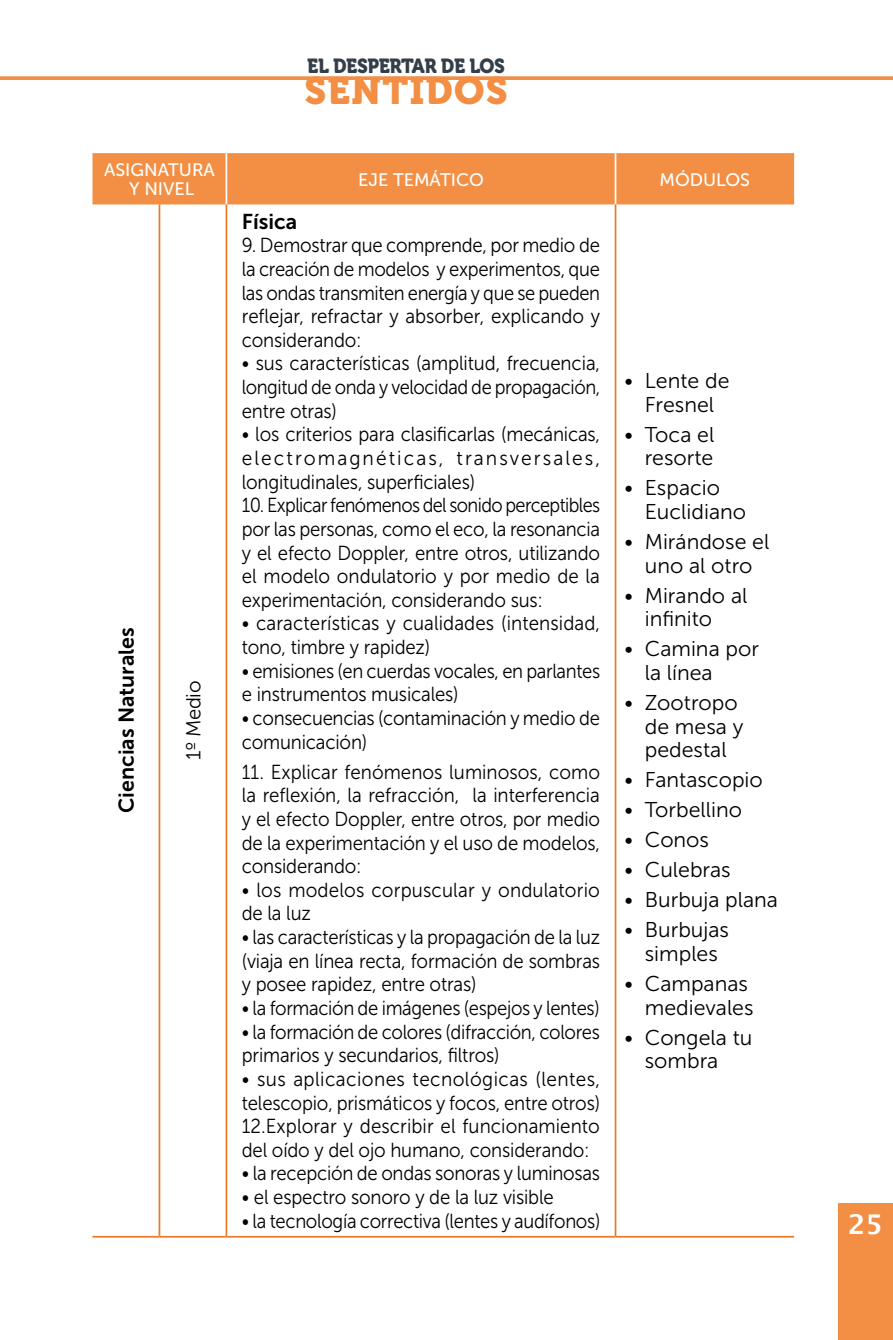
<style>
.page{position:relative;width:893px;height:1340px;background:#fff}
.page>*{position:absolute;margin:0;border:0;box-sizing:border-box;transform-origin:0 0}
.t1{font:38.02px "Museo 900";letter-spacing:.035em;color:#f28f44}
.t2{font:600 27px "Lucida Sans";color:#fff}
.t3{font:21.38px/23.6px "Museo Sans 300";color:#000}
.t4{font:21.38px "Museo Sans 700";color:#000}
.t5{font:20.25px/23.6px "Museo Sans 300";letter-spacing:-.01em;color:#000;text-align:justify;scale:.92 1}
.t6{font:20.25px/23.6px "Museo Sans 300";letter-spacing:-.01em;color:#000;scale:.91 1}
.t7{font:20.25px/23.6px "Museo Sans 300";letter-spacing:-.01em;color:#000;scale:.93 1}
.t8{font:20.25px/23.6px "Museo Sans 300";letter-spacing:-.01em;color:#000;text-align:justify;scale:.9 1}
.t9{font:20.25px/23.6px "Museo Sans 300";letter-spacing:-.01em;color:#000;text-align:justify;scale:.94 1}
.t10{font:20.25px/23.6px "Museo Sans 300";letter-spacing:.01em;color:#000;scale:.93 1}
.t11{font:20.25px "Museo 900";letter-spacing:-.02em;color:#333e48;scale:.93 1}
.t12{font:20.25px "Museo Sans 300";letter-spacing:-.01em;color:#000}
.t13{font:18px/19.8px "Museo Sans 500";color:#fff;text-align:center}
</style>
<div class="page">
<div style="left:838px;top:1203px;width:55px;height:136px;background:#f28f44"></div>
<div style="left:92px;top:153px;width:702px;height:51px;background:#f28f44"></div>
<hr style="left:226px;top:153px;width:1px;height:51px;background:#fff">
<hr style="left:615px;top:153px;width:1px;height:51px;background:#fff">
<hr style="left:159px;top:204px;width:1px;height:1031px;background:#ec7823">
<hr style="left:226px;top:204px;width:1px;height:1031px;background:#ec7823">
<hr style="left:615px;top:204px;width:1px;height:1031px;background:#ec7823">
<hr style="left:92px;top:1235px;width:67px;height:2px;background:#ec7823">
<hr style="left:164px;top:1235px;width:62px;height:2px;background:#ec7823">
<hr style="left:226px;top:1235px;width:389px;height:2px;background:#ec7823">
<hr style="left:615px;top:1235px;width:179px;height:2px;background:#ec7823">
<hr style="left:0;top:77px;width:893px;height:3px;background:#f28f44">
<p class="t11" style="left:307px;top:55px;width:214px">EL DESPERTAR DE LOS</p>
<h1 class="t1" style="left:304px;top:69px;width:205px">SENTIDOS</h1>
<p class="t13" style="left:104px;top:160px;width:112px">ASIGNATURA<br>Y NIVEL</p>
<p class="t13" style="left:358px;top:169px;width:127px">EJE TEMÁTICO</p>
<p class="t13" style="left:659px;top:169px;width:92px">MÓDULOS</p>
<p class="t4" style="left:115px;top:813px;width:187px;rotate:-90deg">Ciencias Naturales</p>
<p class="t12" style="left:183px;top:759px;width:80px;rotate:-90deg">1º Medio</p>
<p class="t4" style="left:242px;top:209px;width:57px">Física</p>
<p class="t5" style="left:242px;top:234px;width:391px">9. Demostrar que comprende, por medio de la creación de modelos y experimentos, que las ondas transmiten energía y que se pueden reflejar, refractar y absorber, explicando y considerando:</p>
<p class="t5" style="left:242px;top:352px;width:391px">• sus características (amplitud, frecuencia, longitud de onda y velocidad de propagación, entre otras)</p>
<p class="t5" style="left:242px;top:423px;width:391px">• los criterios para clasificarlas (mecánicas, electromagnéticas, transversales, longitudinales, superficiales)</p>
<p class="t8" style="left:242px;top:493px;width:400px">10. Explicar fenómenos del sonido perceptibles por las personas, como el eco, la resonancia y el efecto Doppler, entre otros, utilizando el modelo ondulatorio y por medio de la experimentación, considerando sus:</p>
<p class="t7" style="left:242px;top:612px;width:387px">• características y cualidades (intensidad, tono, timbre y rapidez)</p>
<p class="t6" style="left:242px;top:659px;width:395px">• emisiones (en cuerdas vocales, en parlantes e instrumentos musicales)</p>
<p class="t6" style="left:242px;top:706px;width:395px">• consecuencias (contaminación y medio de comunicación)</p>
<p class="t7" style="left:242px;top:760px;width:387px;text-align:justify">11. Explicar fenómenos luminosos, como la reflexión, la refracción, la interferencia y el efecto Doppler, entre otros, por medio de la experimentación y el uso de modelos, considerando:</p>
<p class="t10" style="left:242px;top:878px;width:387px">• los modelos corpuscular y ondulatorio de la luz</p>
<p class="t6" style="left:242px;top:925px;width:395px;text-align:justify">• las características y la propagación de la luz (viaja en línea recta, formación de sombras y posee rapidez, entre otras)</p>
<p class="t6" style="left:242px;top:996px;width:395px">• la formación de imágenes (espejos y lentes)</p>
<p class="t6" style="left:242px;top:1020px;width:395px">• la formación de colores (difracción, colores primarios y secundarios, filtros)</p>
<p class="t9" style="left:242px;top:1067px;width:383px">• sus aplicaciones tecnológicas (lentes, telescopio, prismáticos y focos, entre otros)<br>12.Explorar y describir el funcionamiento del oído y del ojo humano, considerando:</p>
<p class="t5" style="left:242px;top:1161px;width:391px">• la recepción de ondas sonoras y luminosas</p>
<p class="t5" style="left:242px;top:1185px;width:341px">• el espectro sonoro y de la luz visible</p>
<p class="t6" style="left:242px;top:1209px;width:395px">• la tecnología correctiva (lentes y audífonos)</p>
<p class="t3" style="left:624px;top:369px;width:106px;text-align:center">• Lente de<br>Fresnel</p>
<p class="t3" style="left:624px;top:423px;width:91px;text-align:right">• Toca el resorte</p>
<p class="t3" style="left:645px;top:476px;width:103px;text-indent:-20px">• Espacio<br>Euclidiano</p>
<p class="t3" style="left:624px;top:530px;width:146px;text-align:center">• Mirándose el uno al otro</p>
<p class="t3" style="left:645px;top:583px;width:104px;text-indent:-20px">• Mirando al infinito</p>
<p class="t3" style="left:645px;top:637px;width:116px;text-indent:-20px">• Camina por la línea</p>
<p class="t3" style="left:645px;top:691px;width:100px;text-indent:-20px">• Zootropo de mesa y pedestal</p>
<p class="t3" style="left:624px;top:768px;width:140px">• Fantascopio</p>
<p class="t3" style="left:624px;top:798px;width:119px">• Torbellino</p>
<p class="t3" style="left:624px;top:828px;width:86px">• Conos</p>
<p class="t3" style="left:624px;top:858px;width:108px">• Culebras</p>
<p class="t3" style="left:624px;top:888px;width:155px">• Burbuja plana</p>
<p class="t3" style="left:624px;top:918px;width:106px;text-align:center">• Burbujas simples</p>
<p class="t3" style="left:624px;top:972px;width:131px;text-align:right">• Campanas medievales</p>
<p class="t3" style="left:645px;top:1025px;width:109px;text-indent:-20px">• Congela tu sombra</p>
<h2 class="t2" style="left:848px;top:1207px;width:36px">25</h2>
</div>
